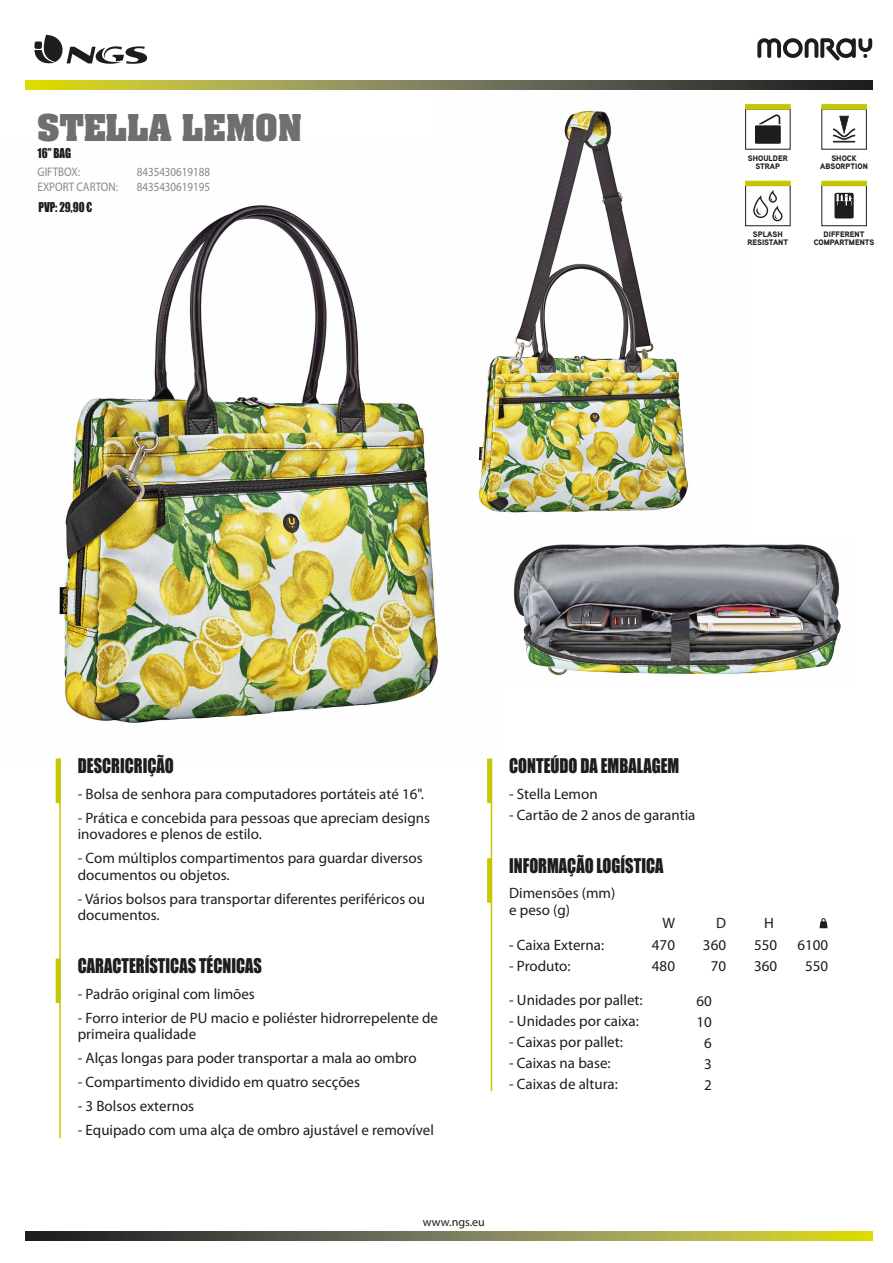
<style>
.page{position:relative;width:893px;height:1263px;background:#fff}
.page>*{position:absolute;margin:0;border:0;box-sizing:border-box;transform-origin:0 0}
.t1{font:700 31.5px "Aachen Std";color:#706f6f}
.t2{font:18.6px "Impact";color:#1d1d1b;scale:.88 1}
.t3{font:15px/16.5px "Myriad Pro";color:#1d1d1b}
.t4{font:12.45px/15px "Myriad Pro";color:#878787;scale:.88 1}
.t5{font:12.45px "Impact";color:#1d1d1b;scale:.88 1}
.t6{font:12px "Myriad Pro";color:#1d1d1b}
.t7{font:900 7.95px/7.9px "Aaux Pro OT";color:#1d1d1b;text-align:center}
</style>
<div class="page">
<img style="left:55px;top:205px;width:438px;height:556px">
<img style="left:433px;top:110px;width:256px;height:438px">
<div style="left:745px;top:185px;width:45px;height:41px;border:1px solid #1d1d1b"></div>
<div style="left:746px;top:181px;width:44px;height:5px;background:#c4c800"></div>
<div style="left:745px;top:181px;width:45px;height:5px;border:1px solid #c4c800"></div>
<svg style="left:753px;top:190px;width:29px;height:31px"></svg>
<div style="left:822px;top:185px;width:44px;height:41px;border:1px solid #1d1d1b"></div>
<div style="left:822px;top:181px;width:44px;height:5px;background:#c4c800"></div>
<div style="left:822px;top:181px;width:44px;height:5px;border:1px solid #c4c800"></div>
<svg style="left:834px;top:193px;width:20px;height:25px"></svg>
<hr style="left:746px;top:105px;width:44px;height:4px;background:#c4c800">
<div style="left:745px;top:104px;width:45px;height:5px;border:1px solid #c4c800"></div>
<svg style="left:758px;top:114px;width:22px;height:10px"></svg>
<div style="left:755px;top:125px;width:26px;height:19px;background:#1d1d1b"></div>
<hr style="left:822px;top:105px;width:44px;height:4px;background:#c4c800">
<div style="left:822px;top:104px;width:44px;height:5px;border:1px solid #c4c800"></div>
<svg style="left:833px;top:116px;width:22px;height:26px"></svg>
<img style="left:506px;top:539px;width:335px;height:136px">
<svg style="left:757px;top:38px;width:115px;height:22px"></svg>
<svg style="left:35px;top:35px;width:113px;height:29px"></svg>
<hr style="left:56px;top:958px;width:4px;height:45px;background:#c4c800">
<hr style="left:56px;top:758px;width:4px;height:45px;background:#c4c800">
<svg style="left:487px;top:758px;width:4px;height:45px"></svg>
<svg style="left:487px;top:858px;width:4px;height:45px"></svg>
<svg style="left:819px;top:918px;width:9px;height:10px"></svg>
<hr style="left:491px;top:758px;width:1px;height:333px;background:#c4c800">
<svg style="left:25px;top:80px;width:847px;height:10px;background:#7b7b43"></svg>
<svg style="left:25px;top:1231px;width:847px;height:9px;background:#7b7b43"></svg>
<hr style="left:59px;top:758px;width:2px;height:380px;background:#c4c800">
<h1 class="t1" style="left:37px;top:105px;width:267px">STELLA LEMON</h1>
<p class="t5" style="left:38px;top:144px;width:40px">16” BAG</p>
<p class="t4" style="left:38px;top:164px;width:93px">GIFTBOX:<br>EXPORT CARTON:</p>
<p class="t4" style="left:137px;top:164px;width:85px">8435430619188<br>8435430619195</p>
<p class="t5" style="left:39px;top:197px;width:63px">PVP: 29,90 €</p>
<p class="t7" style="left:748px;top:154px;width:42px">SHOULDER<br>STRAP</p>
<p class="t7" style="left:820px;top:154px;width:49px">SHOCK<br>ABSORPTION</p>
<p class="t7" style="left:747px;top:230px;width:42px">SPLASH<br>RESISTANT</p>
<p class="t7" style="left:814px;top:230px;width:62px">DIFFERENT<br>COMPARTMENTS</p>
<p class="t2" style="left:78px;top:751px;width:111px">DESCRICRIÇÃO</p>
<p class="t3" style="left:78px;top:785px;width:348px">- Bolsa de senhora para computadores portáteis até 16".</p>
<p class="t3" style="left:78px;top:809px;width:354px">- Prática e concebida para pessoas que apreciam designs inovadores e plenos de estilo.</p>
<p class="t3" style="left:78px;top:850px;width:346px">- Com múltiplos compartimentos para guardar diversos documentos ou objetos.</p>
<p class="t3" style="left:78px;top:890px;width:349px">- Vários bolsos para transportar diferentes periféricos ou documentos.</p>
<p class="t2" style="left:78px;top:951px;width:211px">CARACTERÍSTICAS TÉCNICAS</p>
<p class="t3" style="left:78px;top:985px;width:179px">- Padrão original com limões</p>
<p class="t3" style="left:78px;top:1009px;width:362px">- Forro interior de PU macio e poliéster hidrorrepelente de primeira qualidade</p>
<p class="t3" style="left:78px;top:1050px;width:340px">- Alças longas para poder transportar a mala ao ombro</p>
<p class="t3" style="left:78px;top:1074px;width:284px">- Compartimento dividido em quatro secções</p>
<p class="t3" style="left:78px;top:1098px;width:118px">- 3 Bolsos externos</p>
<p class="t3" style="left:78px;top:1122px;width:358px">- Equipado com uma alça de ombro ajustável e removível</p>
<p class="t2" style="left:509px;top:751px;width:195px">CONTEÚDO DA EMBALAGEM</p>
<p class="t3" style="left:509px;top:785px;width:90px">- Stella Lemon</p>
<p class="t3" style="left:509px;top:806px;width:188px">- Cartão de 2 anos de garantia</p>
<p class="t2" style="left:509px;top:851px;width:177px">INFORMAÇÃO LOGÍSTICA</p>
<p class="t3" style="left:509px;top:885px;width:108px">Dimensões (mm) e peso (g)</p>
<p class="t3" style="left:662px;top:915px;width:14px">W</p>
<p class="t3" style="left:716px;top:915px;width:11px">D</p>
<p class="t3" style="left:764px;top:915px;width:11px">H</p>
<p class="t3" style="left:509px;top:936px;width:97px">- Caixa Externa:</p>
<p class="t3" style="left:509px;top:957px;width:63px">- Produto:</p>
<p class="t3" style="left:509px;top:991px;width:135px">- Unidades por pallet:</p>
<p class="t3" style="left:509px;top:1012px;width:131px">- Unidades por caixa:</p>
<p class="t3" style="left:509px;top:1033px;width:115px">- Caixas por pallet:</p>
<p class="t3" style="left:509px;top:1054px;width:103px">- Caixas na base:</p>
<p class="t3" style="left:509px;top:1075px;width:110px">- Caixas de altura:</p>
<p class="t3" style="left:652px;top:936px;width:25px">470</p>
<p class="t3" style="left:703px;top:936px;width:25px">360</p>
<p class="t3" style="left:754px;top:936px;width:25px">550</p>
<p class="t3" style="left:797px;top:936px;width:32px">6100</p>
<p class="t3" style="left:652px;top:957px;width:25px">480</p>
<p class="t3" style="left:711px;top:957px;width:17px">70</p>
<p class="t3" style="left:754px;top:957px;width:25px">360</p>
<p class="t3" style="left:805px;top:957px;width:25px">550</p>
<p class="t3" style="left:696px;top:990px;width:17px;line-height:21px;text-align:center">60<br>10<br>6<br>3<br>2</p>
<p class="t6" style="left:423px;top:1215px;width:63px">www.ngs.eu</p>
</div>
